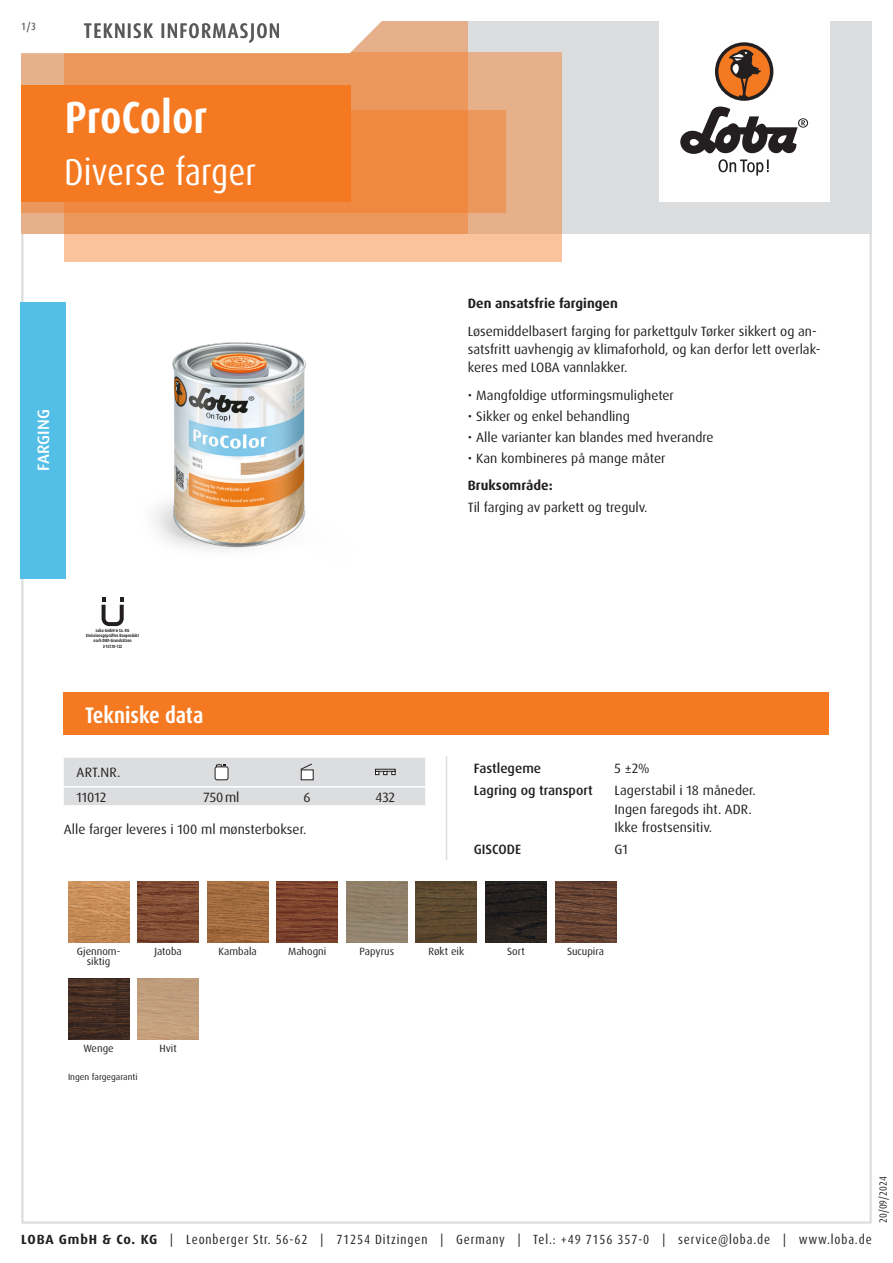
<style>
.page{position:relative;width:893px;height:1263px;background:#fff}
.page>*{position:absolute;margin:0;border:0;box-sizing:border-box;transform-origin:0 0}
.Produktname_weiss{font:700 condensed 45px "Dax Pro";color:#fff}
.Variante_weiss{font:condensed 37.5px "Dax Pro";color:#fff}
.Abschnitt{font:700 condensed 22.5px "Dax Pro";color:#fff}
.TI{font:500 condensed 21px "Dax Pro";letter-spacing:.06em;color:#57585a}
.Produktart_Grundierung{font:500 16.5px "Dax Pro";letter-spacing:.01em;color:#fff}
.Text{font:13.5px/18px "Dax Pro";color:#231f20}
.Text_ohne_Silbentrennung{font:13.5px "Dax Pro";color:#231f20}
.Text_Medium{font:500 13.5px "Dax Pro";color:#231f20}
.Text_Bold{font:700 13.5px "Dax Pro";color:#231f20}
.Text_zentriert{font:13.5px "Dax Pro";letter-spacing:-.005em;color:#231f20}
.Text_Großbuchstaben{font:13.5px "Dax Pro";color:#231f20}
.t1{font:condensed 13.35px "Dax Pro";letter-spacing:.065em;color:#231f20}
.Legende{font:10.5px/10.5px "Dax Pro";color:#231f20;text-align:center}
.t2{font:condensed 10.5px "Dax Pro";color:#231f20}
.t3{font:500 condensed 10.5px "Dax Pro";color:#57585a}
.Footnote{font:9px "Dax Pro";color:#231f20}
.t4{font:700 4.5px/5.2px "Dax Pro";color:#231f20;text-align:center;scale:.82 1}
.s1{font-weight:700;font-stretch:normal}
</style>
<div class="page">
<hr style="left:446px;top:756px;width:1px;height:104px;background:#dcdddf">
<svg style="left:64px;top:757px;width:361px;height:49px;background:#dcdddf"></svg>
<div style="left:375px;top:769px;width:21px;height:2px;border:1px solid #231f20"></div>
<div style="left:64px;top:692px;width:765px;height:43px;background:#f47921"></div>
<img style="left:68px;top:881px;width:61px;height:61px">
<img style="left:138px;top:881px;width:61px;height:61px">
<img style="left:207px;top:881px;width:61px;height:61px">
<img style="left:277px;top:881px;width:61px;height:61px">
<img style="left:346px;top:881px;width:61px;height:61px">
<img style="left:416px;top:881px;width:61px;height:61px">
<img style="left:485px;top:881px;width:61px;height:61px">
<img style="left:555px;top:881px;width:61px;height:61px">
<img style="left:68px;top:978px;width:61px;height:61px">
<svg style="left:102px;top:597px;width:22px;height:29px"></svg>
<img style="left:154px;top:342px;width:152px;height:208px">
<div style="left:20px;top:302px;width:46px;height:276px;background:#53bfe6"></div>
<div style="left:21px;top:21px;width:851px;height:213px;background:#dcdddf"></div>
<div style="left:659px;top:0;width:170px;height:202px;background:#fff"></div>
<svg style="left:680px;top:106px;width:128px;height:70px"></svg>
<div style="left:715px;top:42px;width:58px;height:59px;background:#231f20;border-radius:50%"></div>
<svg style="left:718px;top:45px;width:52px;height:52px"></svg>
<div style="left:64px;top:52px;width:497px;height:209px;background:linear-gradient(to right,#fec79f,#efb992)"></div>
<div style="left:21px;top:111px;width:485px;height:102px;background:#ec975b"></div>
<svg style="left:21px;top:21px;width:447px;height:213px;background:#ec9355"></svg>
<svg style="left:21px;top:21px;width:411px;height:34px;background:#faede4"></svg>
<div style="left:21px;top:85px;width:330px;height:117px;background:#f47921"></div>
<p class="t3" style="left:21px;top:19px;width:16px">1/3</p>
<p class="TI" style="left:84px;top:17px;width:198px">TEKNISK INFORMASJON</p>
<p class="Produktname_weiss" style="left:65px;top:89px;width:144px">ProColor</p>
<p class="Variante_weiss" style="left:64px;top:148px;width:193px">Diverse farger</p>
<p class="Produktart_Grundierung" style="left:33px;top:471px;width:63px;rotate:-90deg">FARGING</p>
<p class="Text_Bold" style="left:468px;top:295px;width:152px">Den ansatsfrie fargingen</p>
<p class="Text" style="left:468px;top:323px;width:354px">Løsemiddelbasert farging for parkettgulv Tørker sikkert og an&shy;satsfritt uavhengig av klimaforhold, og kan derfor lett overlak&shy;keres med LOBA vannlakker.</p>
<p class="Text" style="left:468px;top:386px;width:208px">• Mangfoldige utformingsmuligheter</p>
<p class="Text" style="left:468px;top:407px;width:164px">• Sikker og enkel behandling</p>
<p class="Text" style="left:468px;top:428px;width:247px">• Alle varianter kan blandes med hverandre</p>
<p class="Text" style="left:468px;top:449px;width:199px">• Kan kombineres på mange måter</p>
<p class="Text_Bold" style="left:468px;top:477px;width:86px">Bruksområde:</p>
<p class="Text" style="left:468px;top:498px;width:181px">Til farging av parkett og tregulv.</p>
<p class="t4" style="left:86px;top:628px;width:66px">Loba GmbH &amp; Co. KG<br>Emissionsgeprüftes Bauprodukt nach DIBt-Grundsätzen<br>Z-157.10-122</p>
<p class="Abschnitt" style="left:85px;top:700px;width:120px">Tekniske data</p>
<p class="Text_Großbuchstaben" style="left:77px;top:764px;width:45px">ART.NR.</p>
<p class="Text" style="left:77px;top:788px;width:31px">11012</p>
<p class="Text_zentriert" style="left:204px;top:788px;width:37px">750ml</p>
<p class="Text_zentriert" style="left:303px;top:788px;width:9px">6</p>
<p class="Text_zentriert" style="left:376px;top:788px;width:21px">432</p>
<p class="Text" style="left:64px;top:821px;width:244px">Alle farger leveres i 100 ml mønsterbokser.</p>
<p class="Text_Medium" style="left:474px;top:759px;width:69px">Fastlegeme</p>
<p class="Text_ohne_Silbentrennung" style="left:614px;top:759px;width:37px">5 ±2%</p>
<p class="Text_Medium" style="left:474px;top:782px;width:121px">Lagring og transport</p>
<p class="Text_ohne_Silbentrennung" style="left:614px;top:782px;width:143px">Lagerstabil i 18 måneder.</p>
<p class="Text_ohne_Silbentrennung" style="left:614px;top:800px;width:139px">Ingen faregods iht. ADR.</p>
<p class="Text_ohne_Silbentrennung" style="left:614px;top:818px;width:99px">Ikke frostsensitiv.</p>
<p class="Text_Medium" style="left:474px;top:841px;width:49px">GISCODE</p>
<p class="Text_ohne_Silbentrennung" style="left:614px;top:841px;width:15px">G1</p>
<p class="Legende" style="left:77px;top:946px;width:45px">Gjennom&shy;siktig</p>
<p class="Legende" style="left:154px;top:946px;width:29px">Jatoba</p>
<p class="Legende" style="left:219px;top:946px;width:40px">Kambala</p>
<p class="Legende" style="left:288px;top:946px;width:40px">Mahogni</p>
<p class="Legende" style="left:360px;top:946px;width:36px">Papyrus</p>
<p class="Legende" style="left:429px;top:946px;width:37px">Røkt eik</p>
<p class="Legende" style="left:507px;top:946px;width:19px">Sort</p>
<p class="Legende" style="left:567px;top:946px;width:39px">Sucupira</p>
<p class="Legende" style="left:83px;top:1043px;width:32px">Wenge</p>
<p class="Legende" style="left:159px;top:1043px;width:19px">Hvit</p>
<p class="Footnote" style="left:68px;top:1071px;width:71px">Ingen fargegaranti</p>
<p class="t2" style="left:876px;top:1222px;width:48px;rotate:-90deg">20/09/2024</p>
<p class="t1" style="left:21px;top:1230px;width:852px"><span class="s1">LOBA GmbH &amp; Co. KG</span> | Leonberger Str. 56-62 | 71254 Ditzingen | Germany | Tel.: +49 7156 357-0 | service@loba.de | www.loba.de</p>
</div>
